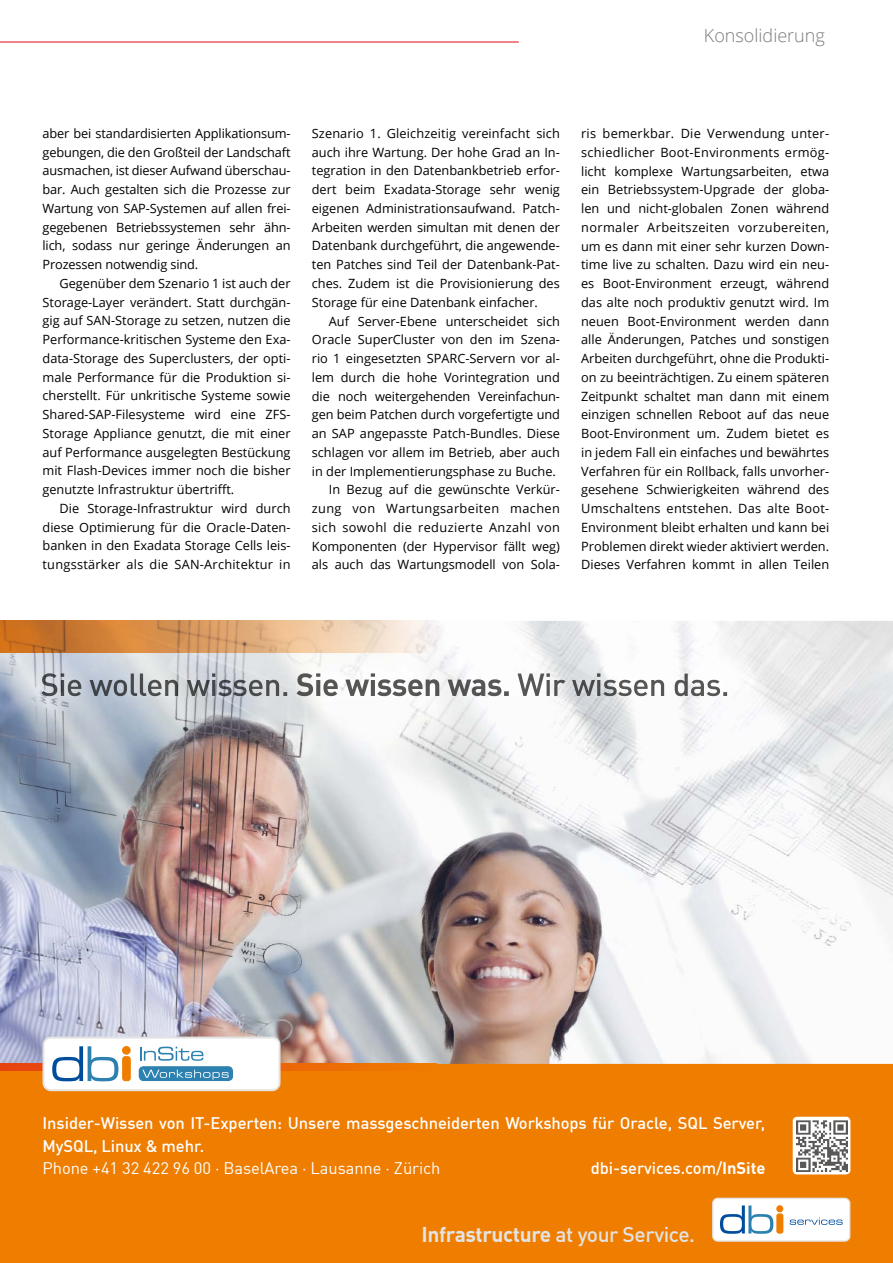
<style>
.page{position:relative;width:893px;height:1263px;background:#fff}
.page>*{position:absolute;margin:0;border:0;box-sizing:border-box;transform-origin:0 0}
.t1{font:700 21px "DIN Offc";letter-spacing:-.02em;color:#e3e3e3}
.t2{font:300 18px "Open Sans";color:#7c7b7b}
.t3{font:500 16.5px/22.5px "DIN Offc";letter-spacing:-.005em;color:#fff}
.t4{font:16.5px "DIN Offc";letter-spacing:-.005em;color:#fff}
.t5{font:12.75px/18.8px "Open Sans";color:#000;text-align:justify}
.t6{font:12.75px "Open Sans";letter-spacing:.03em;color:#000}
.s1{font-weight:700}
.s2{font-weight:500}
</style>
<div class="page">
<hr style="left:0;top:42px;width:519px;height:1px;background:#e30613">
<div style="left:0;top:1064px;width:893px;height:199px;background:#ef7d00"></div>
<img style="left:0;top:621px;width:893px;height:443px">
<svg style="left:0;top:1065px;width:370px;height:6px"></svg>
<img style="left:0;top:1064px;width:436px;height:1px">
<img style="left:0;top:621px;width:436px;height:32px">
<svg style="left:793px;top:1117px;width:57px;height:57px"></svg>
<img style="left:796px;top:1120px;width:51px;height:51px">
<img style="left:41px;top:673px;width:248px;height:23px">
<img style="left:297px;top:673px;width:213px;height:23px">
<img style="left:510px;top:673px;width:217px;height:23px">
<svg style="left:712px;top:1198px;width:138px;height:44px;background:#e5ecf0"></svg>
<div style="left:776px;top:1205px;width:7px;height:7px;background:#ef7d00;border-radius:50%"></div>
<div style="left:776px;top:1213px;width:7px;height:20px;background:#ef7d00;border-radius:3px"></div>
<svg style="left:43px;top:1036px;width:238px;height:55px"></svg>
<div style="left:122px;top:1046px;width:9px;height:9px;background:#ef7d00;border-radius:50%"></div>
<div style="left:122px;top:1056px;width:9px;height:25px;background:#ef7d00;border-radius:3px"></div>
<h2 class="t2" style="left:704px;top:24px;width:123px">Konsolidierung</h2>
<p class="t5" style="left:43px;top:123px;width:250px">aber bei standardisierten Applikationsum&shy;gebungen, die den Großteil der Landschaft ausmachen, ist dieser Aufwand überschau&shy;bar. Auch gestalten sich die Prozesse zur Wartung von SAP-Systemen auf allen frei&shy;gegebenen Betriebssystemen sehr ähn&shy;lich, sodass nur geringe Änderungen an Prozessen notwendig sind.</p>
<p class="t5" style="left:43px;top:274px;width:250px;text-indent:17px">Gegenüber dem Szenario 1 ist auch der Storage-Layer verändert. Statt durchgän&shy;gig auf SAN-Storage zu setzen, nutzen die Performance-kritischen Systeme den Exa&shy;data-Storage des Superclusters, der opti&shy;male Performance für die Produktion si&shy;cherstellt. Für unkritische Systeme sowie Shared-SAP-Filesysteme wird eine ZFS-Storage Appliance genutzt, die mit einer auf Performance ausgelegten Bestückung mit Flash-Devices immer noch die bisher genutzte Infrastruktur übertrifft.</p>
<p class="t5" style="left:43px;top:499px;width:250px;text-indent:17px">Die Storage-Infrastruktur wird durch diese Optimierung für die Oracle-Daten&shy;banken in den Exadata Storage Cells leis&shy;tungsstärker als die SAN-Architektur in</p>
<p class="t5" style="left:312px;top:124px;width:250px">Szenario 1. Gleichzeitig vereinfacht sich auch ihre Wartung. Der hohe Grad an In&shy;tegration in den Datenbankbetrieb erfor&shy;dert beim Exadata-Storage sehr wenig eigenen Administrationsaufwand. Patch-Arbeiten werden simultan mit denen der Datenbank durchgeführt, die angewende&shy;ten Patches sind Teil der Datenbank-Pat&shy;ches. Zudem ist die Provisionierung des Storage für eine Datenbank einfacher.</p>
<p class="t5" style="left:329px;top:311px;width:233px">Auf Server-Ebene unterscheidet sich</p>
<p class="t5" style="left:312px;top:330px;width:250px">Oracle SuperCluster von den im Szena-</p>
<p class="t5" style="left:312px;top:349px;width:250px">rio 1 eingesetzten SPARC-Servern vor al-</p>
<p class="t5" style="left:312px;top:367px;width:250px">lem durch die hohe Vorintegration und</p>
<p class="t5" style="left:312px;top:386px;width:250px">die noch weitergehenden Vereinfachun-</p>
<p class="t5" style="left:312px;top:405px;width:250px">gen beim Patchen durch vorgefertigte und</p>
<p class="t5" style="left:312px;top:424px;width:250px">an SAP angepasste Patch-Bundles. Diese</p>
<p class="t5" style="left:312px;top:442px;width:250px">schlagen vor allem im Betrieb, aber auch</p>
<p class="t5" style="left:312px;top:461px;width:246px">in der Implementierungsphase zu Buche.</p>
<p class="t5" style="left:329px;top:480px;width:233px">In Bezug auf die gewünschte Verkür-</p>
<p class="t6" style="left:312px;top:500px;width:250px">zung von Wartungsarbeiten machen</p>
<p class="t6" style="left:312px;top:518px;width:250px">sich sowohl die reduzierte Anzahl von</p>
<p class="t5" style="left:312px;top:536px;width:250px">Komponenten (der Hypervisor fällt weg)</p>
<p class="t5" style="left:312px;top:555px;width:250px">als auch das Wartungsmodell von Sola-</p>
<p class="t5" style="left:581px;top:124px;width:250px">ris bemerkbar. Die Verwendung unter&shy;schiedlicher Boot-Environments ermög&shy;licht komplexe Wartungsarbeiten, etwa ein Betriebssystem-Upgrade der globa&shy;len und nicht-globalen Zonen während normaler Arbeitszeiten vorzubereiten, um es dann mit einer sehr kurzen Down&shy;time live zu schalten. Dazu wird ein neu&shy;es Boot-Environment erzeugt, während das alte noch produktiv genutzt wird. Im neuen Boot-Environment werden dann alle Änderungen, Patches und sonstigen Arbeiten durchgeführt, ohne die Produkti&shy;on zu beeinträchtigen. Zu einem späteren Zeitpunkt schaltet man dann mit einem einzigen schnellen Reboot auf das neue Boot-Environment um. Zudem bietet es in jedem Fall ein einfaches und bewährtes Verfahren für ein Rollback, falls unvorher&shy;gesehene Schwierigkeiten während des Umschaltens entstehen. Das alte Boot-Environment bleibt erhalten und kann bei Problemen direkt wieder aktiviert werden.<br>Dieses Verfahren kommt in allen Teilen</p>
<p class="t3" style="left:43px;top:1111px;width:724px">Insider-Wissen von IT-Experten: Unsere massgeschneiderten Workshops für Oracle, SQL Server,<br>MySQL, Linux &amp; mehr.</p>
<p class="t4" style="left:43px;top:1158px;width:399px">Phone +41 32 422 96 00 · BaselArea · Lausanne · Zürich</p>
<p class="t3" style="left:591px;top:1156px;width:176px">dbi-services.com/<span class="s1">InSite</span></p>
<h1 class="t1" style="left:421px;top:1220px;width:275px">Infrastructure <span class="s2">at your Service.</span></h1>
</div>
